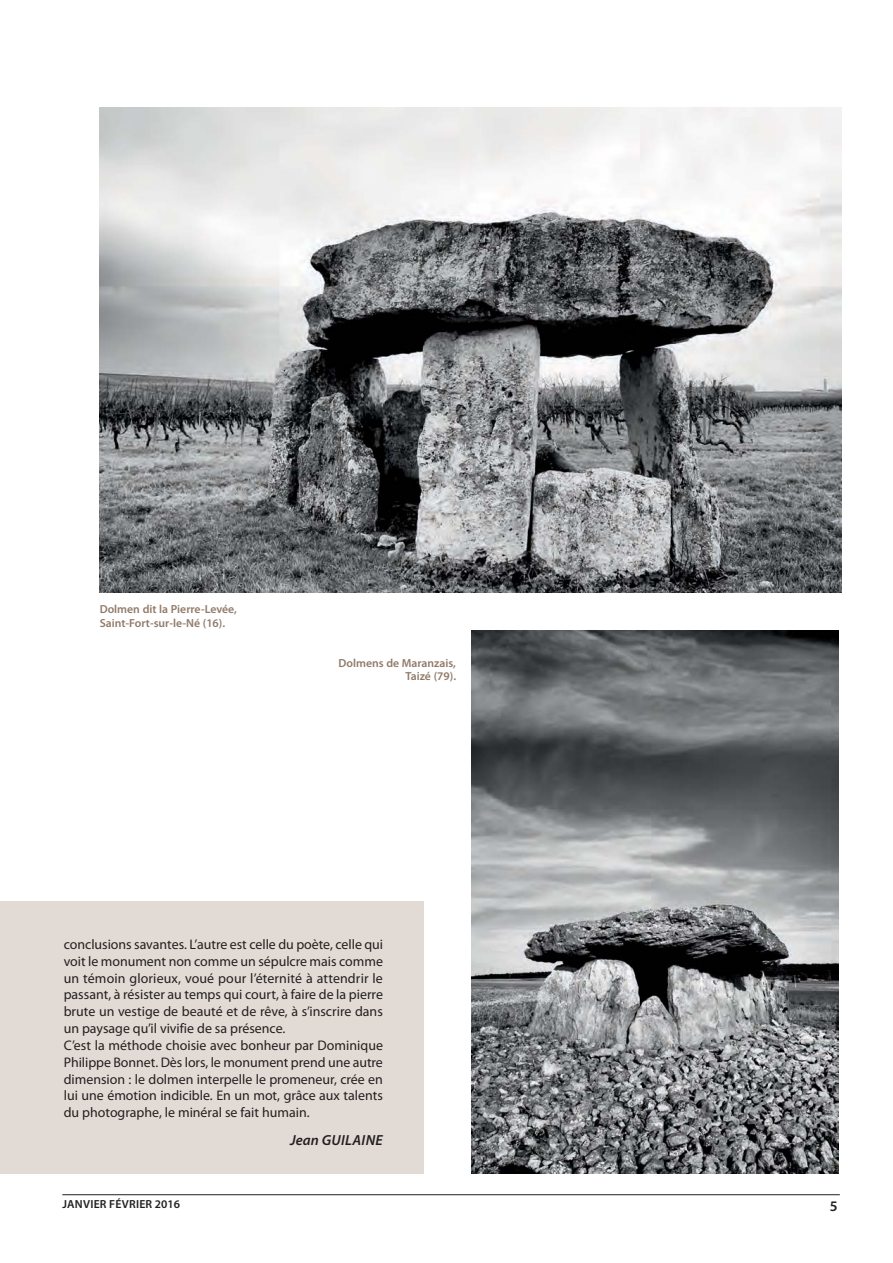
<style>
.page{position:relative;width:893px;height:1263px;background:#fff}
.page>*{position:absolute;margin:0;border:0;box-sizing:border-box;transform-origin:0 0}
.t1{font:italic 600 14.7px "Myriad Pro";letter-spacing:.02em;color:#231f20}
.t2{font:600 14.7px "Myriad Pro";color:#231f20}
.t3{font:13.95px/16.8px "Myriad Pro";color:#231f20}
.t4{font:600 11.7px/13.2px "Myriad Pro";color:#917a68}
.t5{font:600 11.7px "Myriad Pro";letter-spacing:.02em;color:#231f20}
</style>
<div class="page">
<div style="left:0;top:901px;width:423px;height:273px;background:#e2dbd5"></div>
<hr style="left:62px;top:1194px;width:777px;height:1px;background:#231f20">
<img style="left:471px;top:630px;width:368px;height:544px">
<img style="left:100px;top:107px;width:741px;height:486px">
<p class="t4" style="left:100px;top:604px;width:139px">Dolmen dit la Pierre-Levée,<br>Saint-Fort-sur-le-Né (16).</p>
<p class="t4" style="left:338px;top:657px;width:119px;text-align:right">Dolmens de Maranzais,<br>Taizé (79).</p>
<p class="t3" style="left:64px;top:937px;width:321px">conclusions savantes. L’autre est celle du poète, celle qui voit le monument non comme un sépulcre mais comme un témoin glorieux, voué pour l’éternité à attendrir le passant, à résister au temps qui court, à faire de la pierre brute un vestige de beauté et de rêve, à s’inscrire dans un paysage qu’il vivifie de sa présence.<br>C’est la méthode choisie avec bonheur par Dominique Philippe Bonnet. Dès lors, le monument prend une autre dimension : le dolmen interpelle le promeneur, crée en lui une émotion indicible. En un mot, grâce aux talents du photographe, le minéral se fait humain.</p>
<p class="t1" style="left:290px;top:1132px;width:94px">Jean GUILAINE</p>
<p class="t5" style="left:62px;top:1199px;width:119px">JANVIER FÉVRIER 2016</p>
<p class="t2" style="left:829px;top:1201px;width:9px">5</p>
</div>
